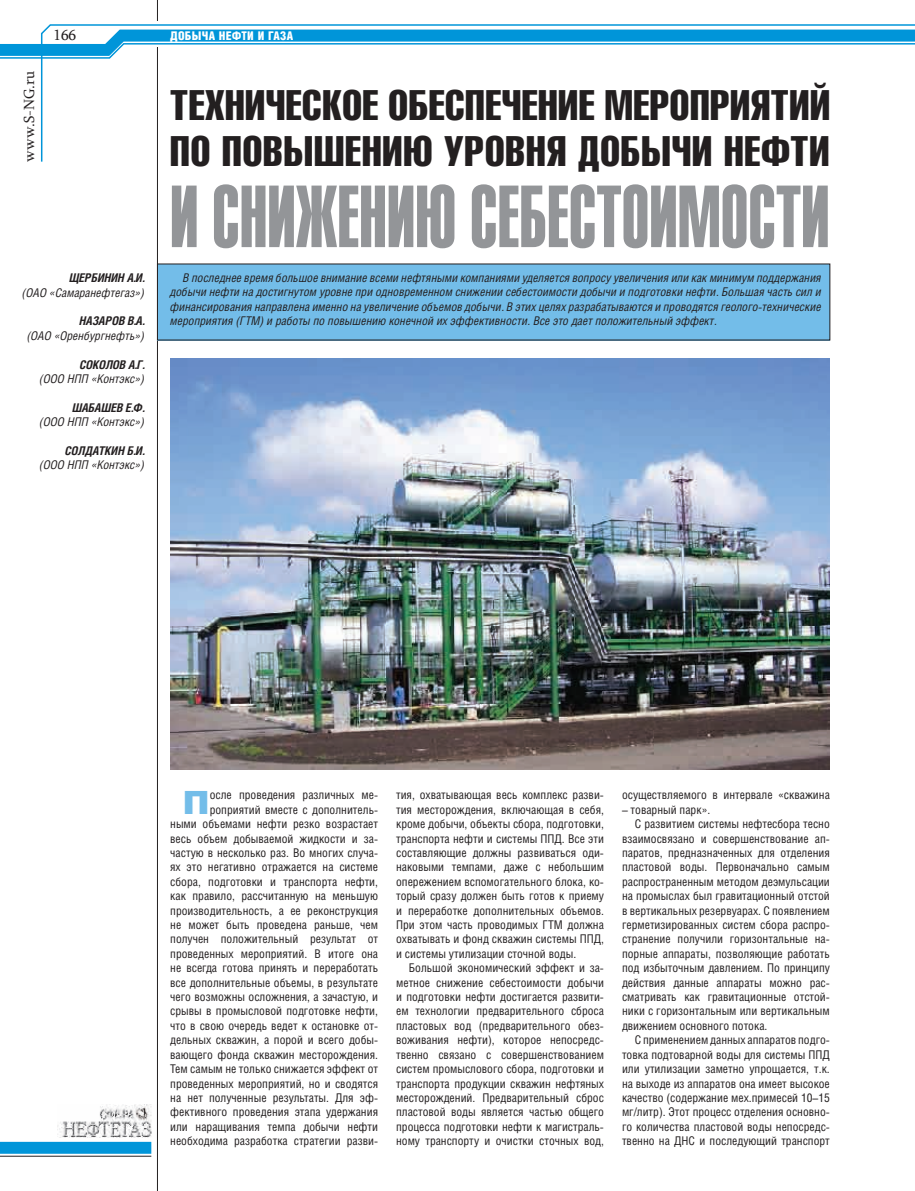
<style>
.page{position:relative;width:915px;height:1191px;background:#fff}
.page>*{position:absolute;margin:0;border:0;box-sizing:border-box;transform-origin:0 0}
.t1{font:86.4px "Helios Extra Compressed";letter-spacing:.005em;color:#939598;scale:.83 1}
.t2{font:42px/46.5px "Helios Compressed";letter-spacing:.015em;color:#231f20}
.t3{font:900 31.95px "Helios";color:#73bde9}
.t4{font:15px "Sylfaen";color:#231f20}
.t5{font:12px/14.4px "Helios Cond";color:#231f20;text-align:justify}
.t6{font:italic 12px/14.4px "Helios Cond";color:#231f20;text-align:justify}
.t7{font:italic 700 12px "Helios Cond";color:#231f20}
.t8{font:900 12px "Helios Cond";letter-spacing:.025em;color:#fff}
</style>
<div class="page">
<img style="left:58px;top:1105px;width:94px;height:32px">
<svg style="left:0;top:1141px;width:151px;height:12px;background:#129cdb"></svg>
<hr style="left:0;top:1156px;width:151px;height:1px;background:#231f20">
<hr style="left:157px;top:0;width:1px;height:1191px;background:#231f20">
<div style="left:155px;top:22px;width:5px;height:25px;background:#fff"></div>
<svg style="left:40px;top:24px;width:874px;height:138px"></svg>
<svg style="left:0;top:30px;width:914px;height:29px"></svg>
<div style="left:157px;top:264px;width:672px;height:76px;background:#73bde9"></div>
<img style="left:170px;top:358px;width:659px;height:412px">
<p class="t4" style="left:19px;top:162px;width:92px;rotate:-90deg">www.S-NG.ru</p>
<p class="t4" style="left:54px;top:25px;width:24px">166</p>
<p class="t8" style="left:170px;top:29px;width:124px">ДОБЫЧА НЕФТИ И ГАЗА</p>
<h2 class="t2" style="left:170px;top:80px;width:661px">Техническое обеспечение мероприятий по повышению уровня добычи нефти</h2>
<h1 class="t1" style="left:170px;top:167px;width:795px">и снижению себестоимости</h1>
<p class="t7" style="left:69px;top:271px;width:77px">Щербинин А.И.</p>
<p class="t6" style="left:22px;top:285px;width:124px">(ОАО «Самаранефтегаз»)</p>
<p class="t7" style="left:79px;top:314px;width:67px">На заров В.А.</p>
<p class="t6" style="left:27px;top:328px;width:119px">(ОАО «Оренбургнефть»)</p>
<p class="t7" style="left:80px;top:357px;width:66px">Соколов А.Г.</p>
<p class="t6" style="left:40px;top:371px;width:107px">(ООО НПП «Контэкс»)</p>
<p class="t7" style="left:72px;top:400px;width:74px">Шабашев Е.Ф.</p>
<p class="t6" style="left:40px;top:414px;width:107px">(ООО НПП «Контэкс»)</p>
<p class="t7" style="left:65px;top:443px;width:81px">Солдаткин Б.И.</p>
<p class="t6" style="left:40px;top:458px;width:107px">(ООО НПП «Контэкс»)</p>
<p class="t6" style="left:170px;top:270px;width:652px;text-indent:13px">В последнее время большое внимание всеми нефтяными компаниями уделяется вопросу увеличения или как минимум поддержания добычи нефти на достигнутом уровне при одновременном снижении себестоимости добычи и подготовки нефти. Большая часть сил и финансирования направлена именно на увеличение объемов добычи. В этих целях разрабатываются и проводятся геолого-технические мероприятия (ГТМ) и работы по повышению конечной их эффективности. Все это дает положительный эффект.</p>
<h3 class="t3" style="left:183px;top:782px;width:28px">П</h3>
<p class="t5" style="left:170px;top:787px;width:209px;text-align:right">осле проведения различных ме&shy;роприятий вместе с дополнитель-<br>ными объемами нефти резко возрастает весь объем добываемой жидкости и за&shy;частую в несколько раз. Во многих случа&shy;ях это негативно отражается на системе сбора, подготовки и транспорта нефти, как правило, рассчитанную на меньшую производительность, а ее реконструкция не может быть проведена раньше, чем получен положительный результат от проведенных мероприятий. В итоге она не всегда готова принять и переработать все дополнительные объемы, в результате чего возможны осложнения, а зачастую, и срывы в промысловой подготовке нефти, что в свою очередь ведет к остановке от&shy;дельных скважин, а порой и всего добы&shy;вающего фонда скважин месторождения.<br>Тем самым не только снижается эффект от проведенных мероприятий, но и сводятся на нет полученные результаты. Для эф&shy;фективного проведения этапа удержания или наращивания темпа добычи нефти необходима разработка стратегии разви-</p>
<p class="t5" style="left:396px;top:787px;width:209px">тия, охватывающая весь комплекс разви&shy;тия месторождения, включающая в себя, кроме добычи, объекты сбора, подготовки, транспорта нефти и системы ППД. Все эти составляющие должны развиваться оди&shy;наковыми темпами, даже с небольшим опережением вспомогательного блока, ко&shy;торый сразу должен быть готов к приему и переработке дополнительных объемов.<br>При этом часть проводимых ГТМ должна охватывать и фонд скважин системы ППД, и системы утилизации сточной воды.</p>
<p class="t5" style="left:396px;top:960px;width:209px;text-indent:13px">Большой экономический эффект и за&shy;метное снижение себестоимости добычи и подготовки нефти достигается развити&shy;ем технологии предварительного сброса пластовых вод (предварительного обез&shy;воживания нефти), которое непосредс&shy;твенно связано с совершенствованием систем промыслового сбора, подготовки и транспорта продукции скважин нефтяных месторождений. Предварительный сброс пластовой воды является частью общего процесса подготовки нефти к магистраль&shy;ному транспорту и очистки сточных вод,</p>
<p class="t5" style="left:621px;top:787px;width:209px">осуществляемого в интервале «скважина</p>
<p class="t5" style="left:621px;top:802px;width:90px">– товарный парк».</p>
<p class="t5" style="left:634px;top:816px;width:196px">С развитием системы нефтесбора тесно</p>
<p class="t5" style="left:621px;top:831px;width:209px">взаимосвязано и совершенствование ап-</p>
<p class="t5" style="left:621px;top:845px;width:209px">паратов, предназначенных для отделения</p>
<p class="t5" style="left:621px;top:859px;width:209px">пластовой воды. Первоначально самым</p>
<p class="t5" style="left:621px;top:874px;width:209px">распространенным методом деэмульсации</p>
<p class="t5" style="left:621px;top:888px;width:209px">на промыслах был гравитационный отстой</p>
<p class="t5" style="left:621px;top:903px;width:209px">в вертикальных резервуарах. С появлением</p>
<p class="t5" style="left:621px;top:917px;width:209px">герметизированных систем сбора распро-</p>
<p class="t5" style="left:621px;top:931px;width:209px">странение получили горизонтальные на-</p>
<p class="t5" style="left:621px;top:946px;width:209px">порные аппараты, позволяющие работать</p>
<p class="t5" style="left:621px;top:960px;width:209px">под избыточным давлением. По принципу</p>
<p class="t5" style="left:621px;top:975px;width:209px">действия данные аппараты можно рас-</p>
<p class="t5" style="left:621px;top:989px;width:209px">сматривать как гравитационные отстой-</p>
<p class="t5" style="left:621px;top:1003px;width:209px">ники с горизонтальным или вертикальным</p>
<p class="t5" style="left:621px;top:1018px;width:147px">движением основного потока.</p>
<p class="t5" style="left:634px;top:1032px;width:196px">С применением данных аппаратов подго-</p>
<p class="t5" style="left:621px;top:1047px;width:209px">товка подтоварной воды для системы ППД</p>
<p class="t5" style="left:621px;top:1061px;width:209px">или утилизации заметно упрощается, т.к.</p>
<p class="t5" style="left:621px;top:1075px;width:209px">на выходе из аппаратов она имеет высокое</p>
<p class="t5" style="left:621px;top:1090px;width:209px">качество (содержание мех.примесей 10–15</p>
<p class="t5" style="left:621px;top:1104px;width:209px">мг/литр). Этот процесс отделения основно-</p>
<p class="t5" style="left:621px;top:1119px;width:209px">го количества пластовой воды непосредс-</p>
<p class="t5" style="left:621px;top:1133px;width:209px">твенно на ДНС и последующий транспорт</p>
</div>
